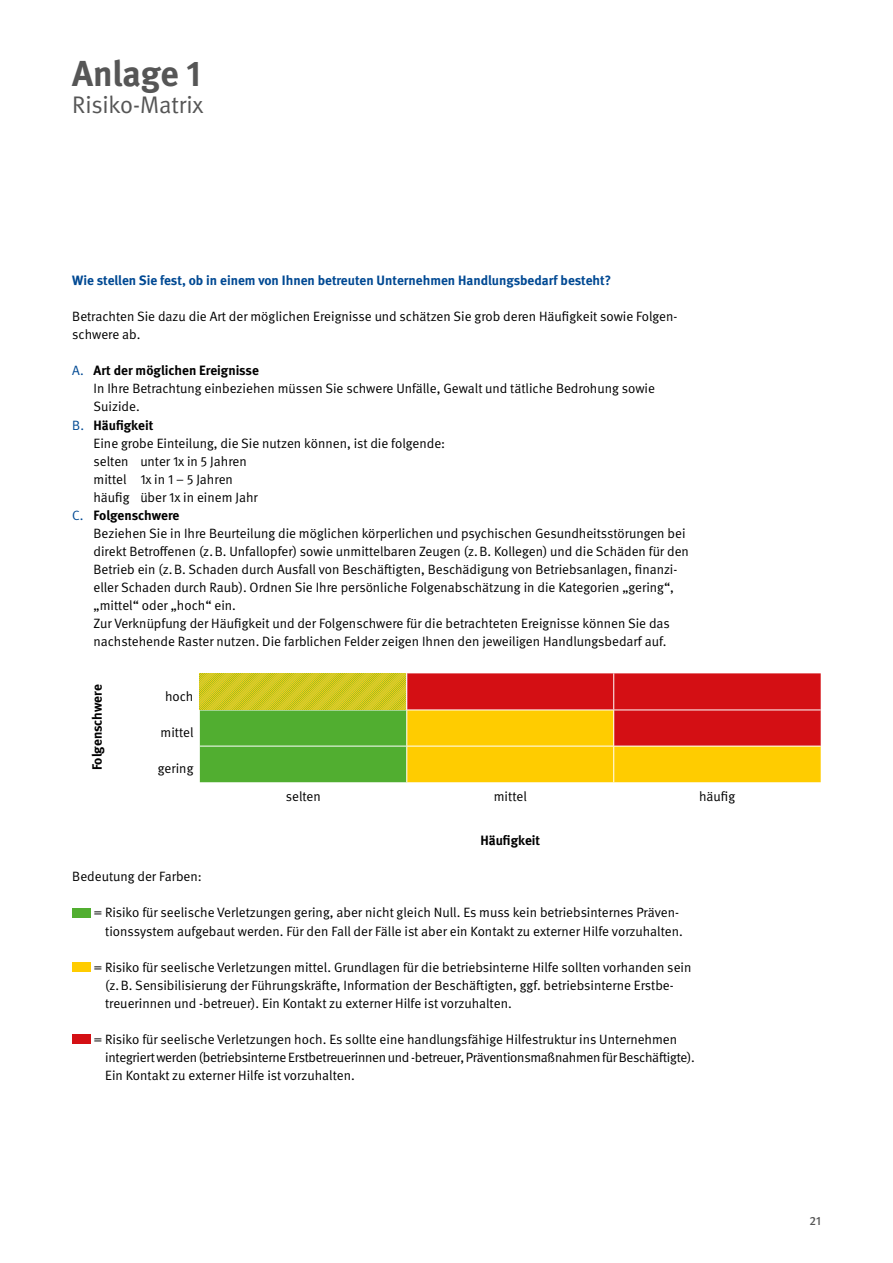
<style>
.page{position:relative;width:893px;height:1263px;background:#fff}
.page>*{position:absolute;margin:0;border:0;box-sizing:border-box;transform-origin:0 0}
.H1_ohne_Zahl{font:700 36px "DGUV Meta";letter-spacing:-.005em;color:#565656}
.H1_ohne_Zahl-2{font:24px "DGUV Meta";letter-spacing:-.005em;color:#565656}
.FT{font:13.5px/18px "DGUV Meta";color:#000}
.FT-2{font:700 13.5px "DGUV Meta";color:#004993}
.FT-3{font:700 13.5px "DGUV Meta";color:#000}
.t1{font:500 12px "DGUV Meta";color:#565656}
.s1{color:#004993}
.s2{font-weight:700}
</style>
<div class="page">
<svg style="left:200px;top:673px;width:621px;height:109px;background:#c6881a"></svg>
<div style="left:72px;top:908px;width:19px;height:9px;background:#51ae30"></div>
<div style="left:72px;top:962px;width:19px;height:10px;background:#fc0"></div>
<div style="left:72px;top:1035px;width:19px;height:9px;background:#d40f14"></div>
<h1 class="H1_ohne_Zahl" style="left:72px;top:52px;width:130px">Anlage 1</h1>
<h1 class="H1_ohne_Zahl-2" style="left:72px;top:91px;width:133px">Risiko-Matrix</h1>
<p class="FT-2" style="left:72px;top:272px;width:540px">Wie stellen Sie fest, ob in einem von Ihnen betreuten Unternehmen Handlungsbedarf besteht?</p>
<p class="FT" style="left:72px;top:308px;width:607px">Betrachten Sie dazu die Art der möglichen Ereignisse und schätzen Sie grob deren Häufigkeit sowie Folgen&shy;schwere ab.</p>
<p class="FT" style="left:94px;top:362px;width:563px;text-indent:-21px"><span class="s1">A.</span> <span class="s2">Art der möglichen Ereignisse<br></span>In Ihre Betrachtung einbeziehen müssen Sie schwere Unfälle, Gewalt und tätliche Bedrohung sowie<br>Suizide.</p>
<p class="FT" style="left:94px;top:416px;width:353px;text-indent:-21px"><span class="s1">B.</span> <span class="s2">Häufigkeit<br></span>Eine grobe Einteilung, die Sie nutzen können, ist die folgende: selten unter 1x in 5 Jahren<br>mittel 1x in 1 – 5 Jahren<br>häufig über 1x in einem Jahr</p>
<p class="FT" style="left:94px;top:506px;width:597px;text-indent:-21px"><span class="s1">C.</span> <span class="s2">Folgenschwere<br></span>Beziehen Sie in Ihre Beurteilung die möglichen körperlichen und psychischen Gesundheitsstörungen bei direkt Betroffenen (z.B. Unfallopfer) sowie unmittelbaren Zeugen (z.B. Kollegen) und die Schäden für den Betrieb ein (z.B. Schaden durch Ausfall von Beschäftigten, Beschädigung von Betriebsanlagen, finanzi&shy;eller Schaden durch Raub). Ordnen Sie Ihre persönliche Folgenabschätzung in die Kategorien „gering“, „mittel“ oder „hoch“ ein.<br>Zur Verknüpfung der Häufigkeit und der Folgenschwere für die betrachteten Ereignisse können Sie das nachstehende Raster nutzen. Die farblichen Felder zeigen Ihnen den jeweiligen Handlungsbedarf auf.</p>
<p class="FT-3" style="left:89px;top:770px;width:87px;rotate:-90deg">Folgenschwere</p>
<p class="FT" style="left:165px;top:687px;width:30px">hoch</p>
<p class="FT" style="left:161px;top:723px;width:35px">mittel</p>
<p class="FT" style="left:158px;top:759px;width:37px">gering</p>
<p class="FT" style="left:286px;top:787px;width:37px">selten</p>
<p class="FT" style="left:494px;top:787px;width:35px">mittel</p>
<p class="FT" style="left:699px;top:787px;width:38px">häufig</p>
<p class="FT-3" style="left:480px;top:832px;width:61px">Häufigkeit</p>
<p class="FT" style="left:72px;top:868px;width:131px">Bedeutung der Farben:</p>
<p class="FT" style="left:105px;top:904px;width:579px;text-indent:-11px">= Risiko für seelische Verletzungen gering, aber nicht gleich Null. Es muss kein betriebsinternes Präven&shy;tionssystem aufgebaut werden. Für den Fall der Fälle ist aber ein Kontakt zu externer Hilfe vorzuhalten.</p>
<p class="FT" style="left:105px;top:958px;width:588px;text-indent:-11px">= Risiko für seelische Verletzungen mittel. Grundlagen für die betriebsinterne Hilfe sollten vorhanden sein (z.B. Sensibilisierung der Führungskräfte, Information der Beschäftigten, ggf. betriebsinterne Erstbe&shy;treuerinnen und -betreuer). Ein Kontakt zu externer Hilfe ist vorzuhalten.</p>
<p class="FT" style="left:105px;top:1031px;width:591px;text-indent:-11px">= Risiko für seelische Verletzungen hoch. Es sollte eine handlungsfähige Hilfestruktur ins Unternehmen integriert werden (betriebsinterne Erstbetreuerinnen und -betreuer, Präventionsmaßnahmen für Beschäftigte).<br>Ein Kontakt zu externer Hilfe ist vorzuhalten.</p>
<p class="t1" style="left:809px;top:1213px;width:13px">21</p>
</div>
